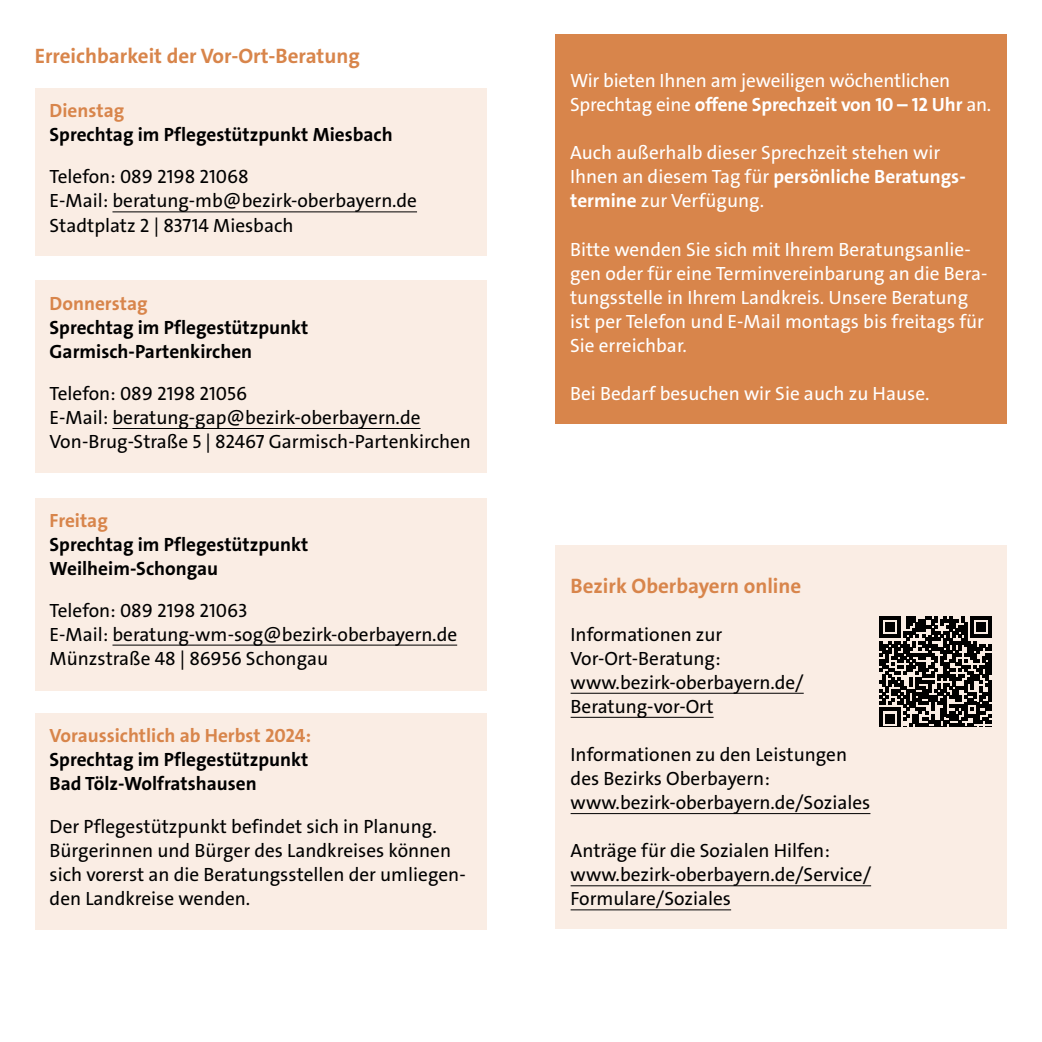
<style>
.page{position:relative;width:1042px;height:1042px;background:#fff}
.page>*{position:absolute;margin:0;border:0;box-sizing:border-box;transform-origin:0 0}
.H2{font:21px "The Sans LP7 Bld";color:#d8854b}
.p_fließtext{font:19.25px/24.2px "The Sans LP5 Plain";color:#000}
.p_fließtext-2{font:19.25px/24.2px "The Sans LP5 Plain";color:#fff}
.H2-2{font:19.25px/24.2px "The Sans LP7 Bld";color:#000}
.s1{color:#d8854b}
.s2{font-family:"The Sans LP7 Bld"}
</style>
<div class="page">
<div style="left:35px;top:280px;width:451px;height:193px;background:#faede4"></div>
<hr style="left:112px;top:428px;width:308px;height:1px;background:#000">
<div style="left:35px;top:88px;width:451px;height:168px;background:#faede4"></div>
<hr style="left:112px;top:211px;width:305px;height:1px;background:#000">
<div style="left:35px;top:713px;width:451px;height:216px;background:#faede4"></div>
<div style="left:35px;top:498px;width:451px;height:192px;background:#faede4"></div>
<hr style="left:112px;top:645px;width:345px;height:1px;background:#000">
<div style="left:555px;top:35px;width:452px;height:389px;background:#d8854b"></div>
<div style="left:556px;top:546px;width:451px;height:383px;background:#faede4"></div>
<hr style="left:570px;top:693px;width:234px;height:1px;background:#000">
<hr style="left:570px;top:717px;width:143px;height:1px;background:#000">
<hr style="left:570px;top:813px;width:300px;height:1px;background:#000">
<hr style="left:570px;top:885px;width:301px;height:1px;background:#000">
<hr style="left:570px;top:909px;width:161px;height:1px;background:#000">
<svg style="left:879px;top:616px;width:113px;height:111px"></svg>
<p class="H2" style="left:35px;top:42px;width:326px">Erreichbarkeit der Vor-Ort-Beratung</p>
<h1 class="H2-2" style="left:50px;top:99px;width:345px"><span class="s1">Dienstag<br></span>Sprechtag im Pflegestützpunkt Miesbach</h1>
<p class="p_fließtext" style="left:50px;top:165px;width:369px">Telefon: 089 2198 21068<br>E-Mail: beratung-mb@bezirk-oberbayern.de<br>Stadtplatz 2 | 83714 Miesbach</p>
<h1 class="H2-2" style="left:50px;top:291px;width:260px"><span class="s1">Donnerstag<br></span>Sprechtag im Pflegestützpunkt<br>Garmisch-Partenkirchen</h1>
<p class="p_fließtext" style="left:50px;top:381px;width:423px">Telefon: 089 2198 21056<br>E-Mail: beratung-gap@bezirk-oberbayern.de<br>Von-Brug-Straße 5 | 82467 Garmisch-Partenkirchen</p>
<h1 class="H2-2" style="left:50px;top:508px;width:260px"><span class="s1">Freitag<br></span>Sprechtag im Pflegestützpunkt<br>Weilheim-Schongau</h1>
<p class="p_fließtext" style="left:50px;top:598px;width:409px">Telefon: 089 2198 21063<br>E-Mail: beratung-wm-sog@bezirk-oberbayern.de<br>Münzstraße 48 | 86956 Schongau</p>
<h1 class="H2-2" style="left:50px;top:723px;width:263px"><span class="s1">Voraussichtlich ab Herbst 2024:<br></span>Sprechtag im Pflegestützpunkt<br>Bad Tölz-Wolfratshausen</h1>
<p class="p_fließtext" style="left:50px;top:815px;width:418px">Der Pflegestützpunkt befindet sich in Planung.<br>Bürgerinnen und Bürger des Landkreises können sich vorerst an die Beratungsstellen der umliegen&shy;den Landkreise wenden.</p>
<p class="p_fließtext-2" style="left:570px;top:69px;width:422px">Wir bieten Ihnen am jeweiligen wöchentlichen<br>Sprechtag eine <span class="s2">offene Sprechzeit von 10 – 12 Uhr</span> an.</p>
<p class="p_fließtext-2" style="left:570px;top:141px;width:395px">Auch außerhalb dieser Sprechzeit stehen wir<br>Ihnen an diesem Tag für <span class="s2">persönliche Beratungs&shy;termine</span> zur Verfügung.</p>
<p class="p_fließtext-2" style="left:570px;top:237px;width:419px">Bitte wenden Sie sich mit Ihrem Beratungsanlie&shy;gen oder für eine Terminvereinbarung an die Bera&shy;tungsstelle in Ihrem Landkreis. Unsere Beratung ist per Telefon und E-Mail montags bis freitags für Sie erreichbar.</p>
<p class="p_fließtext-2" style="left:570px;top:381px;width:361px">Bei Bedarf besuchen wir Sie auch zu Hause.</p>
<h1 class="H2" style="left:570px;top:572px;width:232px">Bezirk Oberbayern online</h1>
<p class="p_fließtext" style="left:570px;top:622px;width:235px">Informationen zur<br>Vor-Ort-Beratung: www.bezirk-oberbayern.de/<br>Beratung-vor-Ort</p>
<p class="p_fließtext" style="left:570px;top:742px;width:301px">Informationen zu den Leistungen des Bezirks Oberbayern: www.bezirk-oberbayern.de/Soziales</p>
<p class="p_fließtext" style="left:570px;top:839px;width:302px">Anträge für die Sozialen Hilfen: www.bezirk-oberbayern.de/Service/<br>Formulare/Soziales</p>
</div>
